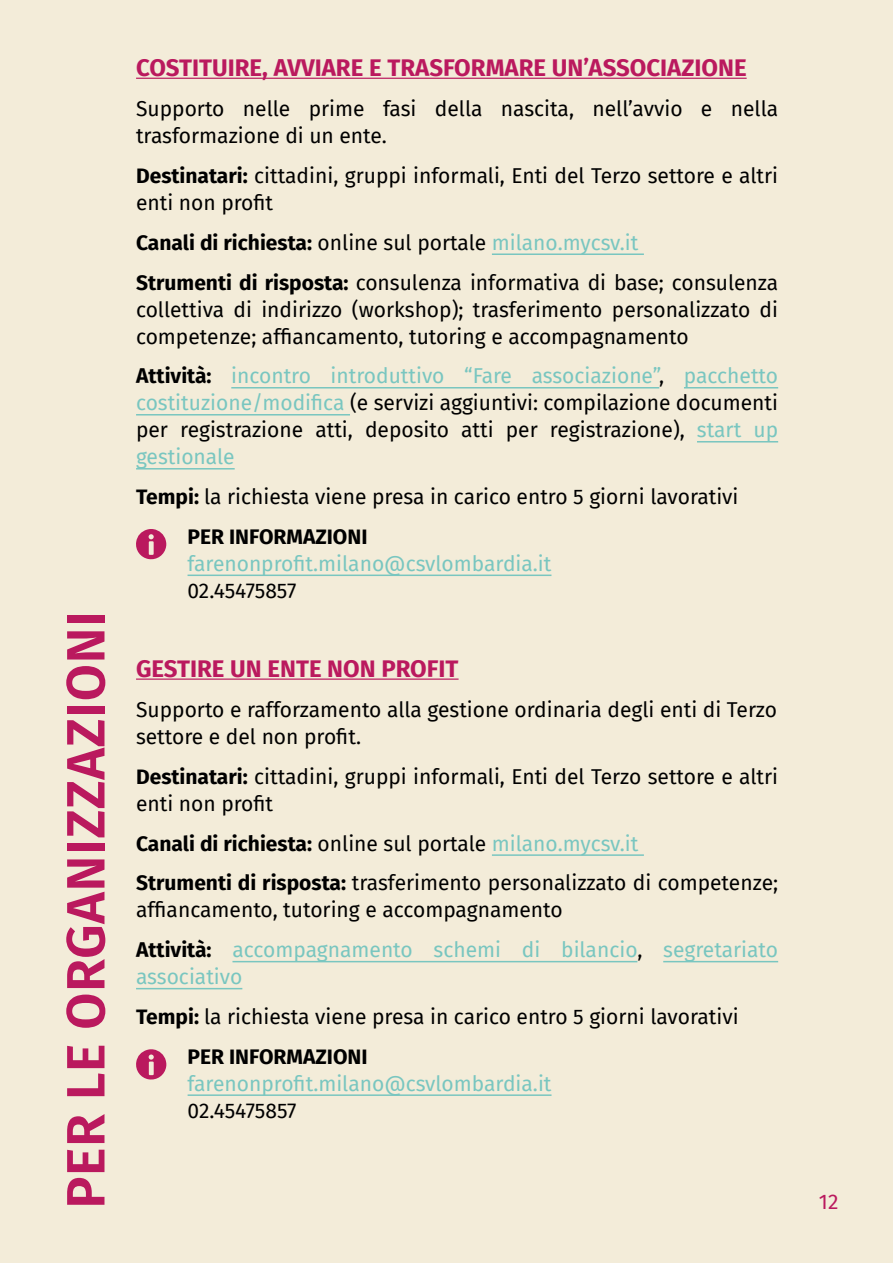
<style>
.page{position:relative;width:893px;height:1263px;background:#f3ecd9}
.page>*{position:absolute;margin:0;border:0;box-sizing:border-box;transform-origin:0 0}
.t1{font:600 54px "Fira Sans";letter-spacing:.01em;color:#ba195e}
.t2{font:700 24px "Fira Sans";color:#ba195e}
.t3{font:21px/27px "Fira Sans";color:#000}
.t4{font:21px/39.8px "Fira Sans";color:#79c6c0}
.t5{font:700 21px "Fira Sans";color:#000}
.t6{font:21px "Fira Sans";color:#ba195e}
.s1{font-weight:700}
.s2{color:#79c6c0}
.s3{color:#000}
.s4{font-weight:700;color:#000}
</style>
<div class="page">
<hr style="left:136px;top:78px;width:611px;height:1px;background:#ba195e">
<hr style="left:492px;top:253px;width:152px;height:2px;background:#79c6c0">
<hr style="left:231px;top:387px;width:428px;height:1px;background:#79c6c0">
<hr style="left:684px;top:387px;width:94px;height:1px;background:#79c6c0">
<hr style="left:136px;top:414px;width:214px;height:1px;background:#79c6c0">
<hr style="left:697px;top:441px;width:81px;height:1px;background:#79c6c0">
<hr style="left:136px;top:468px;width:99px;height:1px;background:#79c6c0">
<hr style="left:188px;top:574px;width:363px;height:2px;background:#79c6c0">
<hr style="left:136px;top:678px;width:323px;height:2px;background:#ba195e">
<hr style="left:492px;top:854px;width:152px;height:2px;background:#79c6c0">
<hr style="left:232px;top:961px;width:405px;height:1px;background:#79c6c0">
<hr style="left:663px;top:961px;width:115px;height:1px;background:#79c6c0">
<hr style="left:136px;top:988px;width:106px;height:1px;background:#79c6c0">
<hr style="left:188px;top:1094px;width:363px;height:2px;background:#79c6c0">
<svg style="left:136px;top:1049px;width:30px;height:31px"></svg>
<svg style="left:136px;top:529px;width:30px;height:31px"></svg>
<h1 class="t1" style="left:41px;top:1209px;width:599px;rotate:-90deg">PER LE ORGANIZZAZIONI</h1>
<p class="t2" style="left:136px;top:48px;width:612px">COSTITUIRE, AVVIARE E TRASFORMARE UN’ASSOCIAZIONE</p>
<p class="t3" style="left:136px;top:95px;width:644px">Supporto nelle prime fasi della nascita, nell’avvio e nella trasformazione di un ente.</p>
<p class="t3" style="left:136px;top:162px;width:644px"><span class="s1">Destinatari:</span> cittadini, gruppi informali, Enti del Terzo settore e altri enti non profit</p>
<p class="t3" style="left:136px;top:222px;width:644px;line-height:39.8px"><span class="s1">Canali di richiesta:</span> online sul portale <span class="s2">milano.mycsv.it<br></span><span class="s1">Strumenti di risposta:</span> consulenza informativa di base; consulenza</p>
<p class="t3" style="left:136px;top:295px;width:644px">collettiva di indirizzo (workshop); trasferimento personalizzato di competenze; affiancamento, tutoring e accompagnamento</p>
<p class="t3" style="left:136px;top:362px;width:644px;text-align:justify"><span class="s1">Attività:</span> <span class="s2">incontro introduttivo “Fare associazione”</span>, <span class="s2">pacchetto costituzione/modifica</span> (e servizi aggiuntivi: compilazione documenti per registrazione atti, deposito atti per registrazione), <span class="s2">start up gestionale</span></p>
<p class="t3" style="left:188px;top:476px;width:552px;line-height:39.8px;text-indent:-51px"><span class="s1">Tempi:</span> la richiesta viene presa in carico entro 5 giorni lavorativi<br><span class="s1">PER INFORMAZIONI</span></p>
<p class="t4" style="left:188px;top:543px;width:365px">farenonprofit.milano@csvlombardia.it</p>
<p class="t3" style="left:188px;top:576px;width:110px">02.45475857</p>
<p class="t2" style="left:136px;top:649px;width:324px">GESTIRE UN ENTE NON PROFIT</p>
<p class="t3" style="left:136px;top:696px;width:643px">Supporto e rafforzamento alla gestione ordinaria degli enti di Terzo settore e del non profit.</p>
<p class="t3" style="left:136px;top:762px;width:644px"><span class="s1">Destinatari:</span> cittadini, gruppi informali, Enti del Terzo settore e altri enti non profit</p>
<p class="t3" style="left:136px;top:823px;width:644px;line-height:39.8px"><span class="s1">Canali di richiesta:</span> online sul portale <span class="s2">milano.mycsv.it<br></span><span class="s1">Strumenti di risposta:</span> trasferimento personalizzato di competenze;</p>
<p class="t4" style="left:136px;top:890px;width:644px"><span class="s3">affiancamento, tutoring e accompagnamento<br></span><span class="s4">Attività:</span> accompagnamento schemi di bilancio<span class="s3">,</span> segretariato</p>
<p class="t4" style="left:136px;top:956px;width:108px">associativo</p>
<p class="t3" style="left:136px;top:1002px;width:604px"><span class="s1">Tempi:</span> la richiesta viene presa in carico entro 5 giorni lavorativi</p>
<p class="t5" style="left:188px;top:1039px;width:182px">PER INFORMAZIONI</p>
<p class="t4" style="left:188px;top:1063px;width:365px">farenonprofit.milano@csvlombardia.it</p>
<p class="t3" style="left:188px;top:1096px;width:110px">02.45475857</p>
<p class="t6" style="left:819px;top:1186px;width:21px">12</p>
</div>
